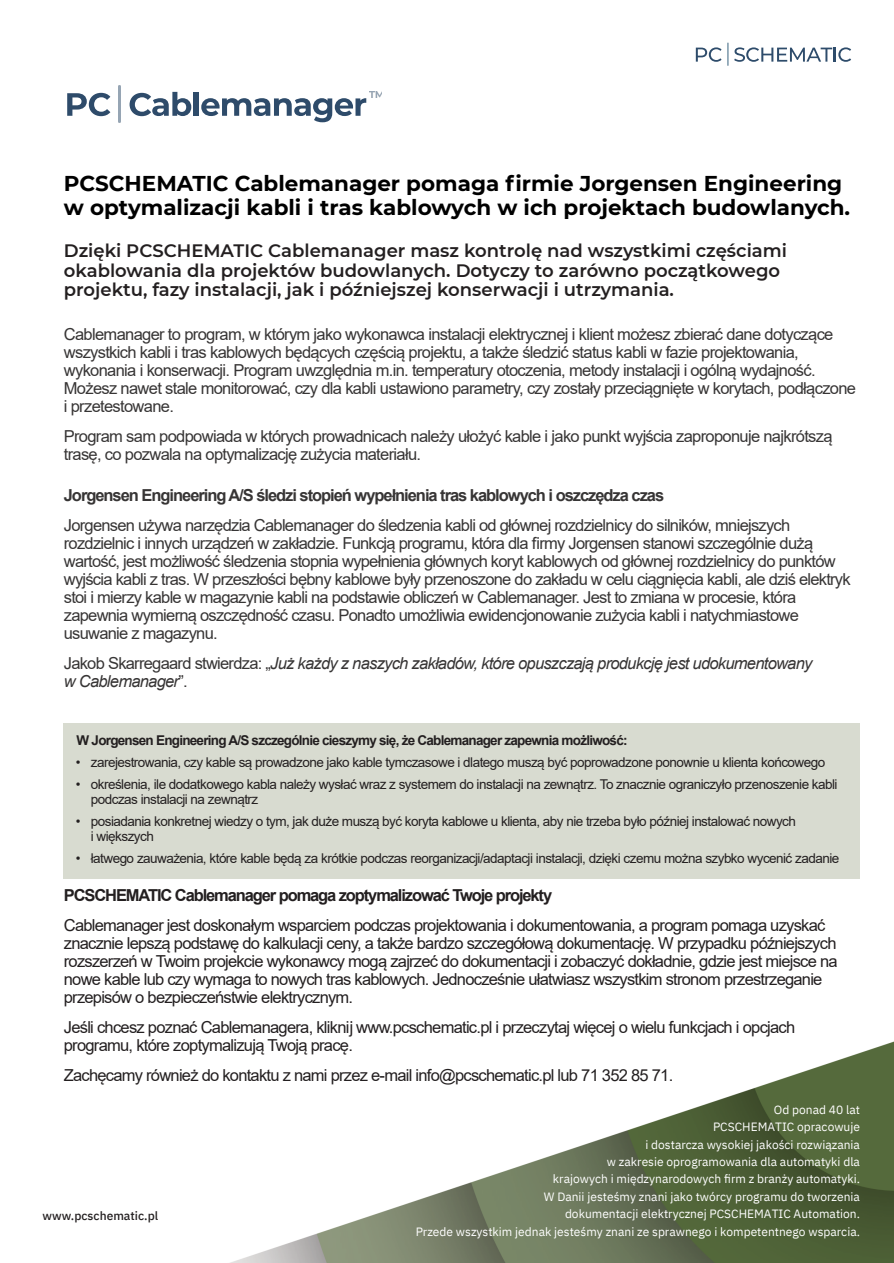
<style>
.page{position:relative;width:894px;height:1263px;background:#fff}
.page>*{position:absolute;margin:0;border:0;box-sizing:border-box;transform-origin:0 0}
.t1{font:700 21.45px/24.5px "Montserrat";color:#000}
.t2{font:600 18px/19.5px "Montserrat";color:#231f20}
.t3{font:16.5px/18px "Arial";letter-spacing:-.045em;color:#373535}
.t4{font:16.5px/18px "Arial";letter-spacing:-.045em;color:#231f20}
.t5{font:italic 16.5px/18px "Arial";letter-spacing:-.045em;color:#373535}
.t6{font:700 16.5px "Arial";letter-spacing:-.065em;color:#373535}
.t7{font:700 16.5px "Arial";letter-spacing:-.07em;color:#231f20}
.t8{font:13.5px/15px "Arial";letter-spacing:-.04em;color:#231f20}
.t9{font:700 13.5px "Arial";letter-spacing:-.055em;color:#231f20}
.t10{font:12px/17.4px "IBM Plex Sans";color:#fff;text-align:right}
.t11{font:500 12px "IBM Plex Sans";color:#231f20}
.s1{font-style:normal}
</style>
<div class="page">
<img style="left:230px;top:1042px;width:663px;height:221px">
<div style="left:64px;top:724px;width:795px;height:155px;background:#d8dbd0"></div>
<svg style="left:129px;top:92px;width:62px;height:24px"></svg>
<div style="left:194px;top:92px;width:5px;height:24px;background:#2e4b6a"></div>
<svg style="left:201px;top:91px;width:181px;height:31px"></svg>
<svg style="left:67px;top:93px;width:43px;height:23px"></svg>
<img style="left:118px;top:85px;width:3px;height:38px">
<svg style="left:734px;top:47px;width:116px;height:15px"></svg>
<svg style="left:695px;top:47px;width:26px;height:15px"></svg>
<hr style="left:726px;top:43px;width:2px;height:23px;background:#88a1b2">
<h1 class="t1" style="left:64px;top:171px;width:787px">PCSCHEMATIC Cablemanager pomaga firmie Jorgensen Engineering w optymalizacji kabli i tras kablowych w ich projektach budowlanych.</h1>
<p class="t2" style="left:64px;top:241px;width:724px">Dzięki PCSCHEMATIC Cablemanager masz kontrolę nad wszystkimi częściami okablowania dla projektów budowlanych. Dotyczy to zarówno początkowego projektu, fazy instalacji, jak i późniejszej konserwacji i utrzymania.</p>
<p class="t3" style="left:64px;top:327px;width:793px">Cablemanager to program, w którym jako wykonawca instalacji elektrycznej i klient możesz zbierać dane dotyczące wszystkich kabli i tras kablowych będących częścią projektu, a także śledzić status kabli w fazie projektowania, wykonania i konserwacji. Program uwzględnia m.in. temperatury otoczenia, metody instalacji i ogólną wydajność.<br>Możesz nawet stale monitorować, czy dla kabli ustawiono parametry, czy zostały przeciągnięte w korytach, podłączone i przetestowane.</p>
<p class="t3" style="left:64px;top:428px;width:770px">Program sam podpowiada w których prowadnicach należy ułożyć kable i jako punkt wyjścia zaproponuje najkrótszą trasę, co pozwala na optymalizację zużycia materiału.</p>
<p class="t6" style="left:64px;top:489px;width:601px">Jorgensen Engineering A/S śledzi stopień wypełnienia tras kablowych i oszczędza czas</p>
<p class="t3" style="left:64px;top:518px;width:788px">Jorgensen używa narzędzia Cablemanager do śledzenia kabli od głównej rozdzielnicy do silników, mniejszych rozdzielnic i innych urządzeń w zakładzie. Funkcją programu, która dla firmy Jorgensen stanowi szczególnie dużą wartość, jest możliwość śledzenia stopnia wypełnienia głównych koryt kablowych od głównej rozdzielnicy do punktów wyjścia kabli z tras. W przeszłości bębny kablowe były przenoszone do zakładu w celu ciągnięcia kabli, ale dziś elektryk stoi i mierzy kable w magazynie kabli na podstawie obliczeń w Cablemanager. Jest to zmiana w procesie, która zapewnia wymierną oszczędność czasu. Ponadto umożliwia ewidencjonowanie zużycia kabli i natychmiastowe usuwanie z magazynu.</p>
<p class="t5" style="left:64px;top:655px;width:749px"><span class="s1">Jakob Skarregaard stwierdza: „</span>Już każdy z naszych zakładów, które opuszczają produkcję jest udokumentowany w Cablemanager<span class="s1">”.</span></p>
<p class="t9" style="left:77px;top:735px;width:552px">W Jorgensen Engineering A/S szczególnie cieszymy się, że Cablemanager zapewnia możliwość:</p>
<p class="t8" style="left:76px;top:756px;width:750px">• zarejestrowania, czy kable są prowadzone jako kable tymczasowe i dlatego muszą być poprowadzone ponownie u klienta końcowego</p>
<p class="t8" style="left:91px;top:778px;width:748px;text-indent:-15px">• określenia, ile dodatkowego kabla należy wysłać wraz z systemem do instalacji na zewnątrz. To znacznie ograniczyło przenoszenie kabli podczas instalacji na zewnątrz</p>
<p class="t8" style="left:91px;top:815px;width:706px;text-indent:-15px">• posiadania konkretnej wiedzy o tym, jak duże muszą być koryta kablowe u klienta, aby nie trzeba było później instalować nowych i większych</p>
<p class="t8" style="left:76px;top:852px;width:764px">• łatwego zauważenia, które kable będą za krótkie podczas reorganizacji/adaptacji instalacji, dzięki czemu można szybko wycenić zadanie</p>
<p class="t7" style="left:64px;top:889px;width:489px">PCSCHEMATIC Cablemanager pomaga zoptymalizować Twoje projekty</p>
<p class="t4" style="left:64px;top:918px;width:775px">Cablemanager jest doskonałym wsparciem podczas projektowania i dokumentowania, a program pomaga uzyskać znacznie lepszą podstawę do kalkulacji ceny, a także bardzo szczegółową dokumentację. W przypadku późniejszych rozszerzeń w Twoim projekcie wykonawcy mogą zajrzeć do dokumentacji i zobaczyć dokładnie, gdzie jest miejsce na nowe kable lub czy wymaga to nowych tras kablowych. Jednocześnie ułatwiasz wszystkim stronom przestrzeganie przepisów o bezpieczeństwie elektrycznym.</p>
<p class="t4" style="left:64px;top:1020px;width:732px">Jeśli chcesz poznać Cablemanagera, kliknĳ www.pcschematic.pl i przeczytaj więcej o wielu funkcjach i opcjach programu, które zoptymalizują Twoją pracę.</p>
<p class="t4" style="left:64px;top:1068px;width:610px">Zachęcamy również do kontaktu z nami przez e-mail info@pcschematic.pl lub 71 352 85 71.</p>
<p class="t11" style="left:43px;top:1211px;width:117px">www.pcschematic.pl</p>
<p class="t10" style="left:415px;top:1102px;width:445px">Od ponad 40 lat<br>PCSCHEMATIC opracowuje<br>i dostarcza wysokiej jakości rozwiązania<br>w zakresie oprogramowania dla automatyki dla<br>krajowych i międzynarodowych firm z branży automatyki.<br>W Danii jesteśmy znani jako twórcy programu do tworzenia<br>dokumentacji elektrycznej PCSCHEMATIC Automation.<br>Przede wszystkim jednak jesteśmy znani ze sprawnego i kompetentnego wsparcia.</p>
</div>
